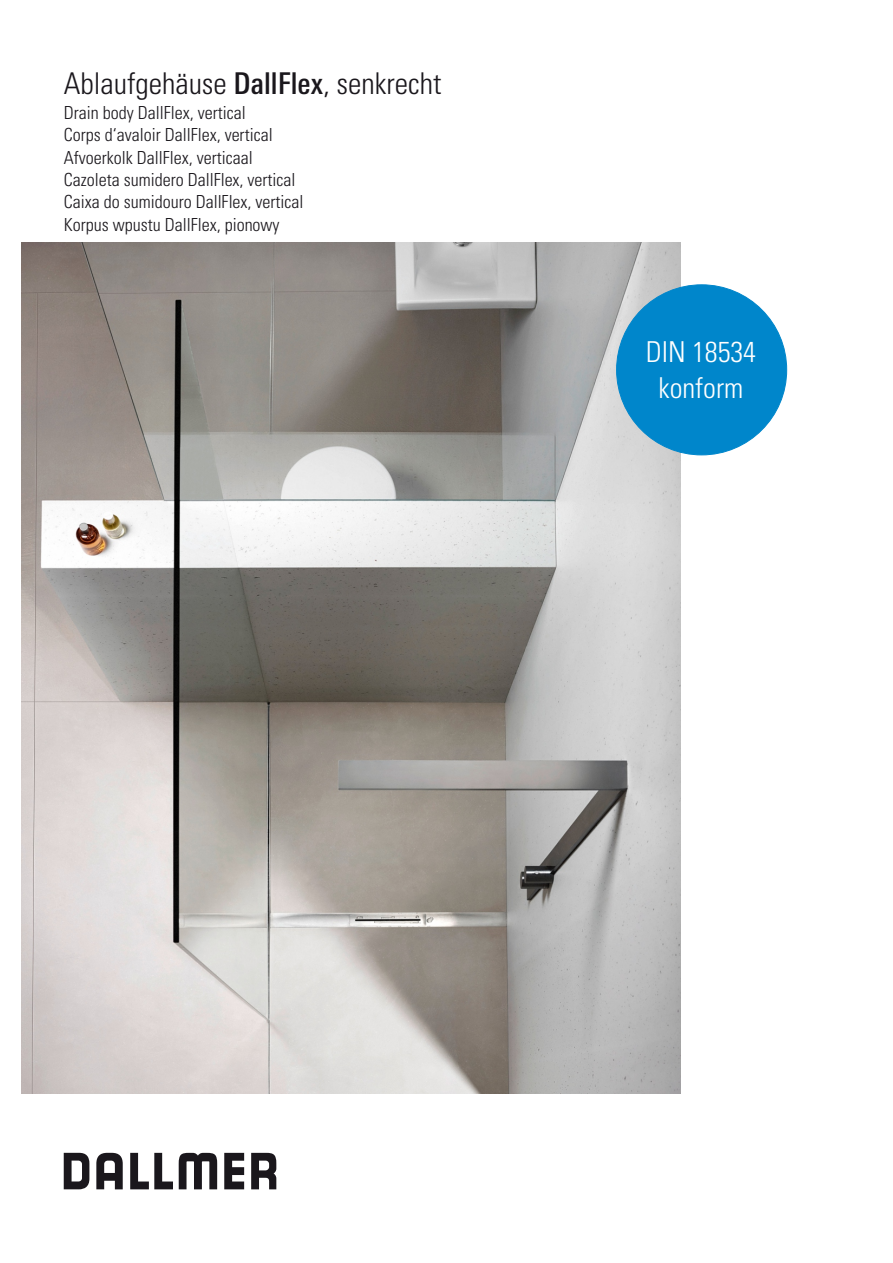
<style>
.page{position:relative;width:893px;height:1263px;background:#fff}
.page>*{position:absolute;margin:0;border:0;box-sizing:border-box;transform-origin:0 0}
.t1{font:30px "Univers Com 47 Light Cond";color:#1a171c}
.t2{font:28.8px/35.7px "Univers Com 47 Light Cond";color:#fff;text-align:center}
.t3{font:18px/22.4px "Univers Com 47 Light Cond";color:#1a171c}
.s1{font-family:"Linotype Univers 520 Cn";font-weight:500}
</style>
<div class="page">
<svg style="left:64px;top:1153px;width:25px;height:36px"></svg>
<svg style="left:96px;top:1153px;width:27px;height:36px"></svg>
<svg style="left:130px;top:1153px;width:43px;height:36px"></svg>
<svg style="left:224px;top:1153px;width:20px;height:36px"></svg>
<svg style="left:251px;top:1153px;width:25px;height:36px"></svg>
<svg style="left:179px;top:1153px;width:38px;height:36px"></svg>
<img style="left:21px;top:243px;width:659px;height:850px">
<div style="left:616px;top:285px;width:171px;height:170px;background:#0086cb;border:1px solid #0086cb;border-radius:50%"></div>
<h1 class="t1" style="left:64px;top:72px;width:379px">Ablaufgehäuse <span class="s1">DallFlex</span>, senkrecht</h1>
<p class="t3" style="left:64px;top:104px;width:241px">Drain body DallFlex, vertical<br>Corps d‘avaloir DallFlex, vertical Afvoerkolk DallFlex, verticaal Cazoleta sumidero DallFlex, vertical Caixa do sumidouro DallFlex, vertical Korpus wpustu DallFlex, pionowy</p>
<h2 class="t2" style="left:646px;top:338px;width:112px">DIN 18534 konform</h2>
</div>
